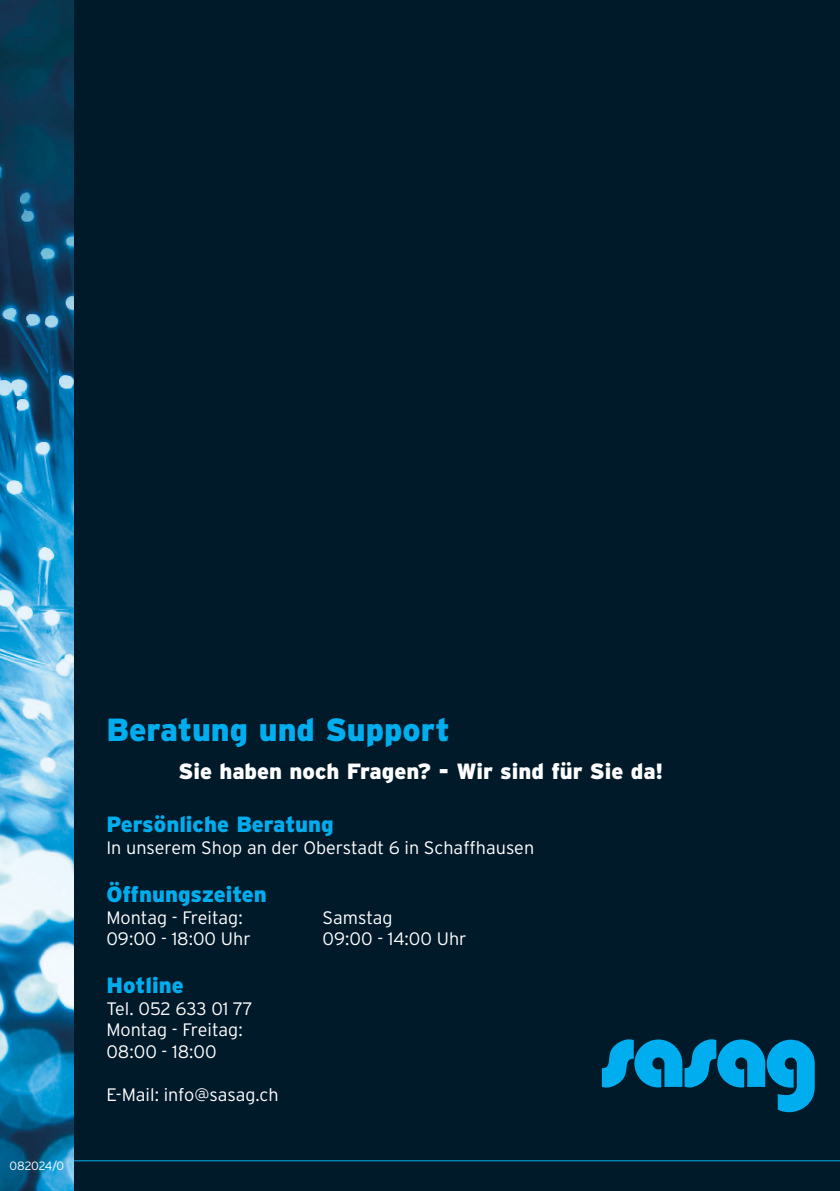
<style>
.page{position:relative;width:840px;height:1191px;background:#fff}
.page>*{position:absolute;margin:0;border:0;box-sizing:border-box;transform-origin:0 0}
.t1{font:900 32px "Interstate";color:#00aeef}
.t2{font:900 22px "Interstate";color:#00aeef}
.t3{font:900 22px "Interstate";color:#fff}
.t4{font:300 18px "Interstate";color:#fff}
.t5{font:300 12px "Interstate";letter-spacing:-.02em;color:#fff}
</style>
<div class="page">
<div style="left:0;top:0;width:839px;height:1191px;background:#001a2a"></div>
<img style="left:0;top:0;width:74px;height:1191px">
<hr style="left:74px;top:1160px;width:765px;height:1px;background:#00aeef">
<svg style="left:601px;top:1039px;width:213px;height:73px"></svg>
<p class="t5" style="left:10px;top:1159px;width:56px">082024/0</p>
<p class="t1" style="left:106px;top:711px;width:345px">Beratung und Support</p>
<p class="t3" style="left:178px;top:759px;width:486px">Sie haben noch Fragen? - Wir sind für Sie da!</p>
<p class="t2" style="left:106px;top:812px;width:229px">Persönliche Beratung</p>
<p class="t4" style="left:106px;top:837px;width:429px">In unserem Shop an der Oberstadt 6 in Schaffhausen</p>
<p class="t2" style="left:106px;top:881px;width:162px">Öffnungszeiten</p>
<p class="t4" style="left:106px;top:907px;width:138px">Montag - Freitag:</p>
<p class="t4" style="left:322px;top:907px;width:71px">Samstag</p>
<p class="t4" style="left:106px;top:928px;width:146px">09:00 - 18:00 Uhr</p>
<p class="t4" style="left:322px;top:928px;width:145px">09:00 - 14:00 Uhr</p>
<p class="t2" style="left:106px;top:972px;width:79px">Hotline</p>
<p class="t4" style="left:106px;top:998px;width:148px">Tel. 052 633 01 77</p>
<p class="t4" style="left:106px;top:1020px;width:138px">Montag - Freitag:</p>
<p class="t4" style="left:106px;top:1041px;width:112px">08:00 - 18:00</p>
<p class="t4" style="left:106px;top:1084px;width:174px">E-Mail: info@sasag.ch</p>
</div>
